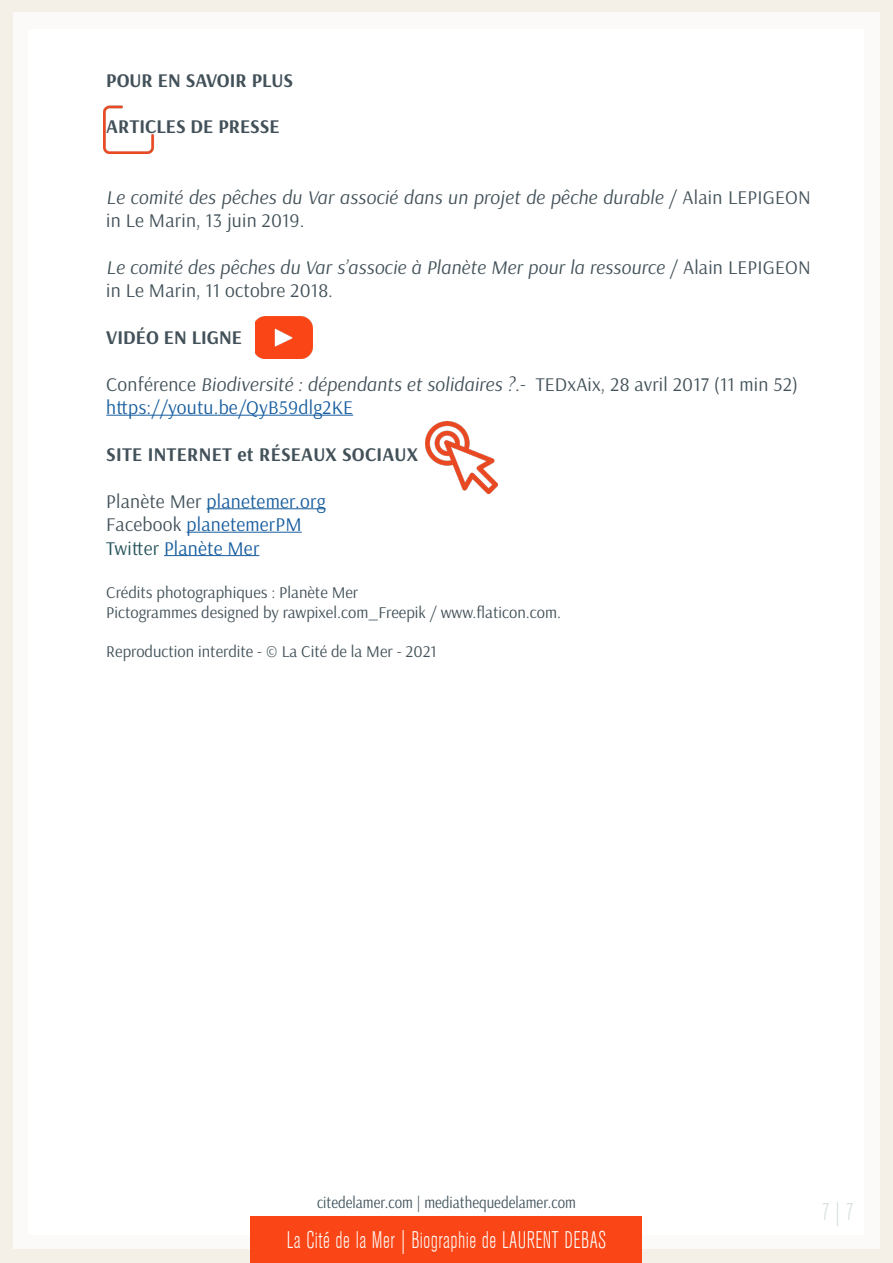
<style>
.page{position:relative;width:893px;height:1263px;background:#fff}
.page>*{position:absolute;margin:0;border:0;box-sizing:border-box;transform-origin:0 0}
.t1{font:300 condensed 24px "Akzidenz Grotesk BE";letter-spacing:.02em;color:#fffefc;scale:.9 1}
.t2{font:300 condensed 24px "Akzidenz Grotesk BE";color:#d2dfd9;scale:.9 1}
.t3{font:italic 19.5px/23.4px "Arsenal";letter-spacing:.01em;color:#425159}
.t4{font:19.5px "Arsenal";letter-spacing:.01em;color:#175d9e}
.t5{font:19.5px "Arsenal";letter-spacing:.01em;color:#425159}
.t6{font:700 19.5px "Arsenal";color:#425159}
.t7{font:16.5px "Arsenal";color:#425159}
.t8{font:16.5px "Arsenal";color:#40525c;scale:.9 1}
.s1{font-style:normal}
.s2{font-style:italic}
.s3{color:#425159}
.s4{color:#25525a}
</style>
<div class="page">
<div style="left:0;top:0;width:13px;height:1263px;background:#f4f0e8"></div>
<div style="left:880px;top:0;width:13px;height:1263px;background:#f4f0e8"></div>
<div style="left:0;top:0;width:893px;height:12px;background:#f4f0e8"></div>
<div style="left:0;top:1249px;width:893px;height:14px;background:#f4f0e8"></div>
<div style="left:251px;top:1216px;width:391px;height:47px;background:#fa4616"></div>
<hr style="left:106px;top:415px;width:247px;height:1px;background:#175d9e">
<hr style="left:207px;top:508px;width:118px;height:1px;background:#175d9e">
<hr style="left:187px;top:532px;width:115px;height:1px;background:#175d9e">
<hr style="left:164px;top:555px;width:95px;height:1px;background:#175d9e">
<img style="left:255px;top:317px;width:58px;height:41px">
<img style="left:104px;top:105px;width:50px;height:48px">
<img style="left:425px;top:421px;width:72px;height:72px">
<p class="t6" style="left:106px;top:68px;width:188px">POUR EN SAVOIR PLUS</p>
<p class="t6" style="left:106px;top:115px;width:175px">ARTICLES DE PRESSE</p>
<p class="t3" style="left:106px;top:185px;width:706px">Le comité des pêches du Var associé dans un projet de pêche durable <span class="s1">/ Alain LEPIGEON in Le Marin, 13 juin 2019.</span></p>
<p class="t3" style="left:106px;top:256px;width:706px">Le comité des pêches du Var s’associe à Planète Mer pour la ressource <span class="s1">/ Alain LEPIGEON in Le Marin, 11 octobre 2018.</span></p>
<p class="t6" style="left:106px;top:325px;width:137px">VIDÉO EN LIGNE</p>
<p class="t5" style="left:106px;top:372px;width:693px">Conférence <span class="s2">Biodiversité : dépendants et solidaires ?</span>.- TEDxAix, 28 avril 2017 (11 min 52)</p>
<p class="t4" style="left:106px;top:396px;width:248px">https://youtu.be/QyB59dlg2KE</p>
<p class="t6" style="left:106px;top:442px;width:313px">SITE INTERNET et RÉSEAUX SOCIAUX</p>
<p class="t4" style="left:106px;top:489px;width:221px"><span class="s3">Planète Mer</span> planetemer.org</p>
<p class="t4" style="left:106px;top:513px;width:197px"><span class="s3">Facebook</span> planetemerPM</p>
<p class="t4" style="left:106px;top:536px;width:155px"><span class="s4">Twitter</span> Planète Mer</p>
<p class="t7" style="left:106px;top:582px;width:254px">Crédits photographiques : Planète Mer</p>
<p class="t7" style="left:106px;top:602px;width:456px">Pictogrammes designed by rawpixel.com_Freepik / www.flaticon.com.</p>
<p class="t7" style="left:106px;top:642px;width:332px">Reproduction interdite - © La Cité de la Mer - 2021</p>
<p class="t8" style="left:317px;top:1193px;width:289px">citedelamer.com | mediathequedelamer.com</p>
<p class="t2" style="left:822px;top:1198px;width:37px">7 | 7</p>
<p class="t1" style="left:287px;top:1227px;width:357px">La Cité de la Mer | Biographie de LAURENT DEBAS</p>
</div>
